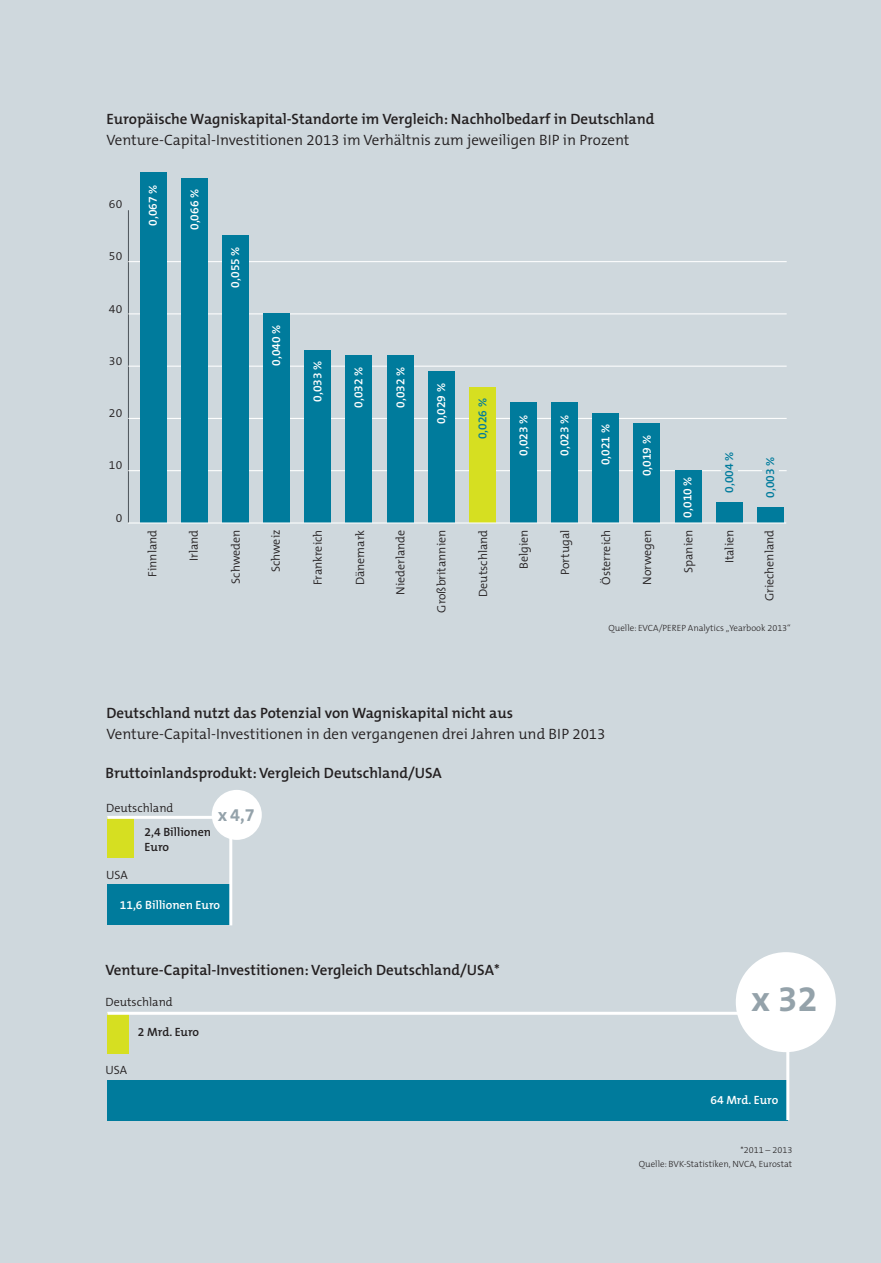
<style>
.page{position:relative;width:881px;height:1263px;background:#fff}
.page>*{position:absolute;margin:0;border:0;box-sizing:border-box;transform-origin:0 0}
.t1{font:700 36px "The Mix B7";color:#94a2aa}
.t2{font:700 18px "The Mix B7";color:#94a2aa}
.t3{font:600 15px "The Mix B6";color:#231f20}
.t4{font:300 15px "The Mix B4";color:#231f20}
.t5{font:300 12px "The Mix B4";color:#231f20}
.t6{font:600 12px "The Mix B6";color:#fff}
.t7{font:600 12px/15px "The Mix B6";color:#231f20}
.t8{font:600 12px "The Mix B6";color:#007b9c}
.t9{font:300 9px/13.5px "The Mix B3";color:#231f20;text-align:right}
</style>
<div class="page">
<div style="left:0;top:0;width:880px;height:1263px;background:#cfd8dd"></div>
<hr style="left:128px;top:210px;width:1px;height:313px;background:#4d545a">
<hr style="left:128px;top:470px;width:658px;height:1px;background:#fff">
<hr style="left:128px;top:418px;width:658px;height:1px;background:#fff">
<hr style="left:128px;top:366px;width:658px;height:1px;background:#fff">
<hr style="left:128px;top:313px;width:658px;height:1px;background:#fff">
<hr style="left:128px;top:261px;width:658px;height:1px;background:#fff">
<div style="left:140px;top:173px;width:26px;height:350px;background:#007b9c"></div>
<div style="left:181px;top:178px;width:26px;height:345px;background:#007b9c"></div>
<div style="left:222px;top:235px;width:26px;height:288px;background:#007b9c"></div>
<div style="left:263px;top:314px;width:27px;height:209px;background:#007b9c"></div>
<div style="left:304px;top:350px;width:27px;height:173px;background:#007b9c"></div>
<div style="left:345px;top:356px;width:27px;height:167px;background:#007b9c"></div>
<div style="left:387px;top:356px;width:26px;height:167px;background:#007b9c"></div>
<div style="left:428px;top:371px;width:26px;height:152px;background:#007b9c"></div>
<div style="left:469px;top:387px;width:26px;height:136px;background:#d6df21"></div>
<div style="left:510px;top:403px;width:26px;height:120px;background:#007b9c"></div>
<div style="left:551px;top:403px;width:26px;height:120px;background:#007b9c"></div>
<div style="left:592px;top:413px;width:26px;height:110px;background:#007b9c"></div>
<div style="left:633px;top:424px;width:26px;height:99px;background:#007b9c"></div>
<div style="left:674px;top:471px;width:27px;height:52px;background:#007b9c"></div>
<div style="left:715px;top:502px;width:27px;height:21px;background:#007b9c"></div>
<div style="left:756px;top:507px;width:27px;height:16px;background:#007b9c"></div>
<div style="left:721px;top:447px;width:16px;height:47px;background:#cfd8dd"></div>
<div style="left:762px;top:453px;width:16px;height:47px;background:#cfd8dd"></div>
<hr style="left:128px;top:522px;width:658px;height:1px;background:#fff">
<svg style="left:107px;top:814px;width:126px;height:112px"></svg>
<svg style="left:107px;top:1012px;width:683px;height:109px"></svg>
<div style="left:735px;top:952px;width:100px;height:100px;background:#fff;border-radius:50%"></div>
<div style="left:212px;top:790px;width:50px;height:50px;background:#fff;border-radius:50%"></div>
<p class="t3" style="left:106px;top:111px;width:549px">Europäische Wagniskapital-Standorte im Vergleich: Nachholbedarf in Deutschland</p>
<p class="t4" style="left:106px;top:132px;width:524px">Venture-Capital-Investitionen 2013 im Verhältnis zum jeweiligen BIP in Prozent</p>
<p class="t5" style="left:109px;top:198px;width:15px">60</p>
<p class="t5" style="left:109px;top:250px;width:15px">50</p>
<p class="t5" style="left:109px;top:302px;width:15px">40</p>
<p class="t5" style="left:109px;top:354px;width:15px">30</p>
<p class="t5" style="left:109px;top:407px;width:15px">20</p>
<p class="t5" style="left:109px;top:459px;width:15px">10</p>
<p class="t5" style="left:116px;top:511px;width:8px">0</p>
<p class="t6" style="left:146px;top:226px;width:42px;rotate:-90deg">0,067 %</p>
<p class="t6" style="left:188px;top:230px;width:42px;rotate:-90deg">0,066 %</p>
<p class="t6" style="left:229px;top:288px;width:42px;rotate:-90deg">0,055 %</p>
<p class="t6" style="left:269px;top:366px;width:42px;rotate:-90deg">0,040 %</p>
<p class="t6" style="left:311px;top:402px;width:42px;rotate:-90deg">0,033 %</p>
<p class="t6" style="left:352px;top:408px;width:42px;rotate:-90deg">0,032 %</p>
<p class="t6" style="left:394px;top:408px;width:42px;rotate:-90deg">0,032 %</p>
<p class="t6" style="left:434px;top:424px;width:42px;rotate:-90deg">0,029 %</p>
<p class="t8" style="left:475px;top:439px;width:42px;rotate:-90deg">0,026 %</p>
<p class="t6" style="left:517px;top:456px;width:42px;rotate:-90deg">0,023 %</p>
<p class="t6" style="left:558px;top:456px;width:42px;rotate:-90deg">0,023 %</p>
<p class="t6" style="left:599px;top:465px;width:42px;rotate:-90deg">0,021 %</p>
<p class="t6" style="left:640px;top:476px;width:42px;rotate:-90deg">0,019 %</p>
<p class="t6" style="left:680px;top:517px;width:42px;rotate:-90deg">0,010 %</p>
<p class="t8" style="left:722px;top:493px;width:42px;rotate:-90deg">0,004 %</p>
<p class="t8" style="left:763px;top:498px;width:42px;rotate:-90deg">0,003 %</p>
<p class="t5" style="left:146px;top:577px;width:49px;rotate:-90deg">Finnland</p>
<p class="t5" style="left:187px;top:561px;width:33px;rotate:-90deg">Irland</p>
<p class="t5" style="left:229px;top:584px;width:56px;rotate:-90deg">Schweden</p>
<p class="t5" style="left:269px;top:572px;width:44px;rotate:-90deg">Schweiz</p>
<p class="t5" style="left:353px;top:585px;width:57px;rotate:-90deg">Dänemark</p>
<p class="t5" style="left:640px;top:585px;width:57px;rotate:-90deg">Norwegen</p>
<p class="t5" style="left:476px;top:597px;width:69px;rotate:-90deg">Deutschland</p>
<p class="t5" style="left:599px;top:585px;width:56px;rotate:-90deg">Österreich</p>
<p class="t5" style="left:558px;top:575px;width:47px;rotate:-90deg">Portugal</p>
<p class="t5" style="left:681px;top:573px;width:45px;rotate:-90deg">Spanien</p>
<p class="t5" style="left:722px;top:563px;width:35px;rotate:-90deg">Italien</p>
<p class="t5" style="left:762px;top:601px;width:73px;rotate:-90deg">Griechenland</p>
<p class="t5" style="left:394px;top:595px;width:67px;rotate:-90deg">Niederlande</p>
<p class="t5" style="left:435px;top:613px;width:84px;rotate:-90deg">Großbritannien</p>
<p class="t5" style="left:311px;top:585px;width:57px;rotate:-90deg">Frankreich</p>
<p class="t5" style="left:517px;top:569px;width:41px;rotate:-90deg">Belgien</p>
<p class="t9" style="left:608px;top:621px;width:184px">Quelle: EVCA/PEREP Analytics „Yearbook 2013“</p>
<p class="t3" style="left:106px;top:705px;width:408px">Deutschland nutzt das Potenzial von Wagniskapital nicht aus</p>
<p class="t4" style="left:106px;top:726px;width:500px">Venture-Capital-Investitionen in den vergangenen drei Jahren und BIP 2013</p>
<p class="t3" style="left:105px;top:764px;width:338px">Bruttoinlandsprodukt: Vergleich Deutschland/USA</p>
<p class="t5" style="left:106px;top:801px;width:69px">Deutschland</p>
<p class="t2" style="left:218px;top:805px;width:38px">x 4,7</p>
<p class="t5" style="left:106px;top:868px;width:23px">USA</p>
<p class="t7" style="left:144px;top:825px;width:68px">2,4 Billionen<br>Euro</p>
<p class="t6" style="left:120px;top:898px;width:102px">11,6 Billionen Euro</p>
<p class="t3" style="left:105px;top:962px;width:395px">Venture-Capital-Investitionen: Vergleich Deutschland/USA*</p>
<p class="t5" style="left:105px;top:995px;width:69px">Deutschland</p>
<p class="t7" style="left:138px;top:1025px;width:63px">2 Mrd. Euro</p>
<p class="t5" style="left:105px;top:1063px;width:23px">USA</p>
<h1 class="t1" style="left:750px;top:979px;width:68px">x 32</h1>
<p class="t6" style="left:710px;top:1094px;width:69px">64 Mrd. Euro</p>
<p class="t9" style="left:638px;top:1144px;width:155px">*2011 – 2013<br>Quelle: BVK-Statistiken, NVCA, Eurostat</p>
</div>
